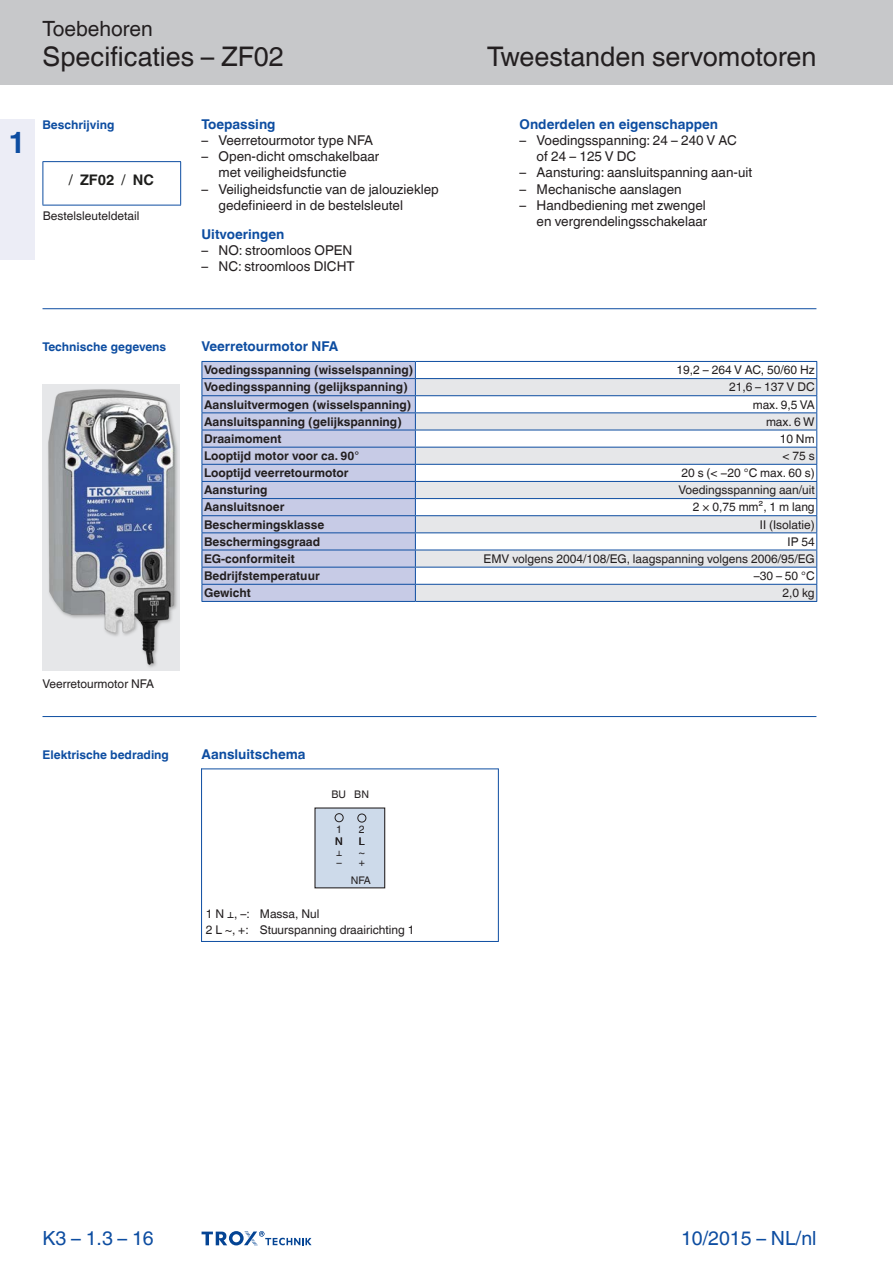
<style>
.page{position:relative;width:893px;height:1263px;background:#fff}
.page>*{position:absolute;margin:0;border:0;box-sizing:border-box;transform-origin:0 0}
.Register-Tab-Ziffern{font:700 30px "TROX Helvetica";color:#0d4da1}
.Navigation_3{font:27px "TROX Helvetica";color:#231f20}
.Navigation_2{font:27px "TROX Helvetica";color:#231f20}
.Navigation_1{font:21px "TROX Helvetica";color:#231f20}
.date{font:19.5px "TROX Helvetica";color:#0d4da1}
.pagina_li-re{font:19.5px "TROX Helvetica";color:#0d4da1}
.t1{font:700 14.55px "TROX Helvetica";color:#1d1d1b}
.descr_txt_section_li{font:13.5px/16.2px "TROX Helvetica";color:#231f20}
.descr_txt_section_ti{font:700 13.5px "TROX Helvetica";color:#0d4da1}
.table_title{font:700 13.5px "TROX Helvetica";color:#0d4da1}
.Standard_oben_links{font:700 13.5px "TROX Helvetica";color:#0d4da1}
.table_copy_h-cent_v{font:700 12px "TROX Helvetica";color:#231f20}
.table_copy_right_v-c{font:12px "TROX Helvetica";color:#231f20}
.marg_title_blue{font:700 12px "TROX Helvetica";color:#0d4da1}
._30_graphic_index{font:12px "TROX Helvetica";color:#231f20}
.marg_copy{font:12px "TROX Helvetica";color:#231f20}
.t2{font:10.5px/10.2px "TROX Helvetica";letter-spacing:-.005em;color:#231f20}
.s1{font-weight:400}
.s2{font-style:inherit}
</style>
<div class="page">
<div style="left:0;top:0;width:893px;height:85px;background:#c7c8ca"></div>
<div style="left:0;top:119px;width:34px;height:140px;background:#ecedf6"></div>
<hr style="left:43px;top:161px;width:138px;height:1px;background:#0d4da1">
<hr style="left:43px;top:162px;width:1px;height:43px;background:#0d4da1">
<hr style="left:180px;top:162px;width:1px;height:43px;background:#0d4da1">
<hr style="left:43px;top:205px;width:138px;height:1px;background:#0d4da1">
<hr style="left:43px;top:308px;width:773px;height:1px;background:#0d4da1">
<hr style="left:43px;top:716px;width:773px;height:1px;background:#0d4da1">
<svg style="left:202px;top:1231px;width:110px;height:15px"></svg>
<img style="left:43px;top:384px;width:137px;height:287px">
<div style="left:203px;top:362px;width:212px;height:239px;background:#c7cbe6"></div>
<svg style="left:416px;top:379px;width:400px;height:222px;fill:#e6e7e9"></svg>
<svg style="left:415px;top:362px;width:1px;height:239px"></svg>
<hr style="left:202px;top:361px;width:213px;height:1px;background:#0d4da1">
<hr style="left:415px;top:361px;width:402px;height:1px;background:#0d4da1">
<hr style="left:202px;top:378px;width:213px;height:1px;background:#0d4da1">
<hr style="left:415px;top:378px;width:402px;height:1px;background:#0d4da1">
<hr style="left:202px;top:395px;width:213px;height:1px;background:#0d4da1">
<hr style="left:415px;top:395px;width:402px;height:1px;background:#0d4da1">
<hr style="left:202px;top:412px;width:213px;height:1px;background:#0d4da1">
<hr style="left:415px;top:412px;width:402px;height:1px;background:#0d4da1">
<hr style="left:202px;top:430px;width:213px;height:1px;background:#0d4da1">
<hr style="left:415px;top:430px;width:402px;height:1px;background:#0d4da1">
<hr style="left:202px;top:447px;width:213px;height:1px;background:#0d4da1">
<hr style="left:415px;top:447px;width:402px;height:1px;background:#0d4da1">
<hr style="left:202px;top:464px;width:213px;height:1px;background:#0d4da1">
<hr style="left:415px;top:464px;width:402px;height:1px;background:#0d4da1">
<hr style="left:202px;top:481px;width:213px;height:1px;background:#0d4da1">
<hr style="left:415px;top:481px;width:402px;height:1px;background:#0d4da1">
<hr style="left:202px;top:498px;width:213px;height:1px;background:#0d4da1">
<hr style="left:415px;top:498px;width:402px;height:1px;background:#0d4da1">
<hr style="left:202px;top:515px;width:213px;height:1px;background:#0d4da1">
<hr style="left:415px;top:515px;width:402px;height:1px;background:#0d4da1">
<hr style="left:202px;top:532px;width:213px;height:1px;background:#0d4da1">
<hr style="left:415px;top:532px;width:402px;height:1px;background:#0d4da1">
<hr style="left:202px;top:550px;width:213px;height:1px;background:#0d4da1">
<hr style="left:415px;top:550px;width:402px;height:1px;background:#0d4da1">
<hr style="left:202px;top:567px;width:213px;height:1px;background:#0d4da1">
<hr style="left:415px;top:567px;width:402px;height:1px;background:#0d4da1">
<hr style="left:202px;top:584px;width:213px;height:1px;background:#0d4da1">
<svg style="left:202px;top:362px;width:1px;height:239px"></svg>
<hr style="left:202px;top:601px;width:213px;height:1px;background:#0d4da1">
<hr style="left:415px;top:584px;width:402px;height:1px;background:#0d4da1">
<hr style="left:415px;top:601px;width:402px;height:1px;background:#0d4da1">
<svg style="left:816px;top:362px;width:1px;height:239px"></svg>
<div style="left:315px;top:808px;width:70px;height:80px;background:#cddaea"></div>
<div style="left:335px;top:813px;width:9px;height:9px;border:1px solid #231f20;border-radius:50%"></div>
<div style="left:357px;top:814px;width:9px;height:8px;border:1px solid #231f20;border-radius:50%"></div>
<hr style="left:201px;top:768px;width:1px;height:174px;background:#0d4da1">
<hr style="left:498px;top:768px;width:1px;height:174px;background:#0d4da1">
<hr style="left:201px;top:768px;width:297px;height:1px;background:#0d4da1">
<hr style="left:201px;top:941px;width:297px;height:1px;background:#0d4da1">
<p class="Register-Tab-Ziffern" style="left:8px;top:125px;width:19px">1</p>
<p class="Navigation_1" style="left:43px;top:17px;width:112px">Toebehoren</p>
<p class="Navigation_2" style="left:43px;top:41px;width:243px">Specificaties – ZF02</p>
<p class="Navigation_3" style="left:487px;top:41px;width:331px">Tweestanden servomotoren</p>
<p class="marg_title_blue" style="left:43px;top:117px;width:74px">Beschrijving</p>
<p class="t1" style="left:69px;top:172px;width:87px"><span class="s1">/</span> ZF02 <span class="s1">/</span> NC</p>
<p class="marg_copy" style="left:43px;top:209px;width:98px">Bestelsleuteldetail</p>
<p class="descr_txt_section_ti" style="left:202px;top:116px;width:76px">Toepassing</p>
<p class="descr_txt_section_li" style="left:202px;top:132px;width:173px">– Veerretourmotor type NFA</p>
<p class="descr_txt_section_li" style="left:202px;top:148px;width:179px">– Open-dicht omschakelbaar</p>
<p class="descr_txt_section_li" style="left:219px;top:165px;width:130px">met veiligheidsfunctie</p>
<p class="descr_txt_section_li" style="left:219px;top:181px;width:222px;text-indent:-17px">– Veiligheidsfunctie van de jalouzieklep gedefinieerd in de bestelsleutel</p>
<p class="descr_txt_section_ti" style="left:202px;top:226px;width:84px">Uitvoeringen</p>
<p class="descr_txt_section_li" style="left:202px;top:242px;width:152px">– NO: stroomloos OPEN</p>
<p class="descr_txt_section_li" style="left:202px;top:258px;width:155px">– NC: stroomloos DICHT</p>
<p class="descr_txt_section_ti" style="left:520px;top:116px;width:200px">Onderdelen en eigenschappen</p>
<p class="descr_txt_section_li" style="left:520px;top:132px;width:219px">– Voedingsspanning: 24 – 240 V AC</p>
<p class="descr_txt_section_li" style="left:537px;top:148px;width:101px">of 24 – 125 V DC</p>
<p class="descr_txt_section_li" style="left:520px;top:165px;width:234px">– Aansturing: aansluitspanning aan-uit</p>
<p class="descr_txt_section_li" style="left:520px;top:181px;width:163px">– Mechanische aanslagen</p>
<p class="descr_txt_section_li" style="left:520px;top:197px;width:188px">– Handbediening met zwengel</p>
<p class="descr_txt_section_li" style="left:537px;top:213px;width:172px">en vergrendelingsschakelaar</p>
<p class="marg_title_blue" style="left:43px;top:340px;width:125px">Technische gegevens</p>
<p class="table_title" style="left:202px;top:339px;width:138px">Veerretourmotor NFA</p>
<p class="table_copy_h-cent_v" style="left:204px;top:363px;width:211px">Voedingsspanning (wisselspanning)</p>
<p class="table_copy_right_v-c" style="left:676px;top:363px;width:140px">19,2 – 264 V AC, 50/60 Hz</p>
<p class="table_copy_h-cent_v" style="left:204px;top:380px;width:205px">Voedingsspanning (gelijkspanning)</p>
<p class="table_copy_right_v-c" style="left:729px;top:380px;width:87px">21,6 – 137 V DC</p>
<p class="table_copy_h-cent_v" style="left:204px;top:397px;width:209px">Aansluitvermogen (wisselspanning)</p>
<p class="table_copy_right_v-c" style="left:753px;top:397px;width:63px">max. 9,5 VA</p>
<p class="table_copy_h-cent_v" style="left:204px;top:415px;width:199px">Aansluitspanning (gelijkspanning)</p>
<p class="table_copy_right_v-c" style="left:766px;top:415px;width:50px">max. 6 W</p>
<p class="table_copy_h-cent_v" style="left:204px;top:432px;width:79px">Draaimoment</p>
<p class="table_copy_right_v-c" style="left:780px;top:432px;width:37px">10 Nm</p>
<p class="table_copy_h-cent_v" style="left:204px;top:449px;width:157px">Looptijd motor voor ca. 90°</p>
<p class="table_copy_right_v-c" style="left:782px;top:449px;width:34px">&lt;75s</p>
<p class="table_copy_h-cent_v" style="left:204px;top:466px;width:146px">Looptijd veerretourmotor</p>
<p class="table_copy_right_v-c" style="left:681px;top:466px;width:135px">20 s (&lt; −20 °C max. 60 s)</p>
<p class="table_copy_h-cent_v" style="left:204px;top:483px;width:65px">Aansturing</p>
<p class="table_copy_right_v-c" style="left:678px;top:483px;width:138px">Voedingsspanning aan/uit</p>
<p class="table_copy_h-cent_v" style="left:204px;top:500px;width:82px">Aansluitsnoer</p>
<p class="table_copy_right_v-c" style="left:693px;top:500px;width:123px">2 × 0,75 mm², 1 m lang</p>
<p class="table_copy_h-cent_v" style="left:204px;top:517px;width:122px">Beschermingsklasse</p>
<p class="table_copy_right_v-c" style="left:760px;top:517px;width:56px">II (Isolatie)</p>
<p class="table_copy_h-cent_v" style="left:204px;top:535px;width:118px">Beschermingsgraad</p>
<p class="table_copy_right_v-c" style="left:787px;top:535px;width:29px">IP 54</p>
<p class="table_copy_h-cent_v" style="left:204px;top:552px;width:92px">EG-conformiteit</p>
<p class="table_copy_right_v-c" style="left:484px;top:552px;width:333px">EMV volgens 2004/108/EG, laagspanning volgens 2006/95/EG</p>
<p class="table_copy_h-cent_v" style="left:204px;top:569px;width:117px">Bedrijfstemperatuur</p>
<p class="table_copy_right_v-c" style="left:754px;top:569px;width:62px">–30 – 50 °C</p>
<p class="table_copy_h-cent_v" style="left:204px;top:586px;width:48px">Gewicht</p>
<p class="table_copy_right_v-c" style="left:783px;top:586px;width:34px">2,0 kg</p>
<p class="marg_copy" style="left:43px;top:677px;width:113px">Veerretourmotor NFA</p>
<p class="marg_title_blue" style="left:43px;top:748px;width:128px">Elektrische bedrading</p>
<p class="Standard_oben_links" style="left:202px;top:747px;width:106px">Aansluitschema</p>
<p class="t2" style="left:332px;top:789px;width:39px">BU BN</p>
<p class="t2" style="left:336px;top:824px;width:7px">1</p>
<p class="t2" style="left:359px;top:824px;width:7px">2</p>
<p class="t2" style="left:335px;top:836px;width:9px">N</p>
<p class="t2" style="left:336px;top:847px;width:8px">⊥ −</p>
<p class="t2" style="left:359px;top:836px;width:7px">L</p>
<p class="t2" style="left:351px;top:875px;width:22px">NFA</p>
<p class="t2" style="left:359px;top:847px;width:8px">~ +</p>
<p class="_30_graphic_index" style="left:206px;top:907px;width:115px">1 N ⊥, –: Massa, Nul</p>
<p class="_30_graphic_index" style="left:206px;top:923px;width:210px">2 L ~, +: Stuurspanning draairichting 1</p>
<p class="pagina_li-re" style="left:43px;top:1227px;width:113px">K3 – 1.3 – <span class="s2">16</span></p>
<p class="date" style="left:681px;top:1227px;width:137px">10/2015 – NL/nl</p>
</div>
